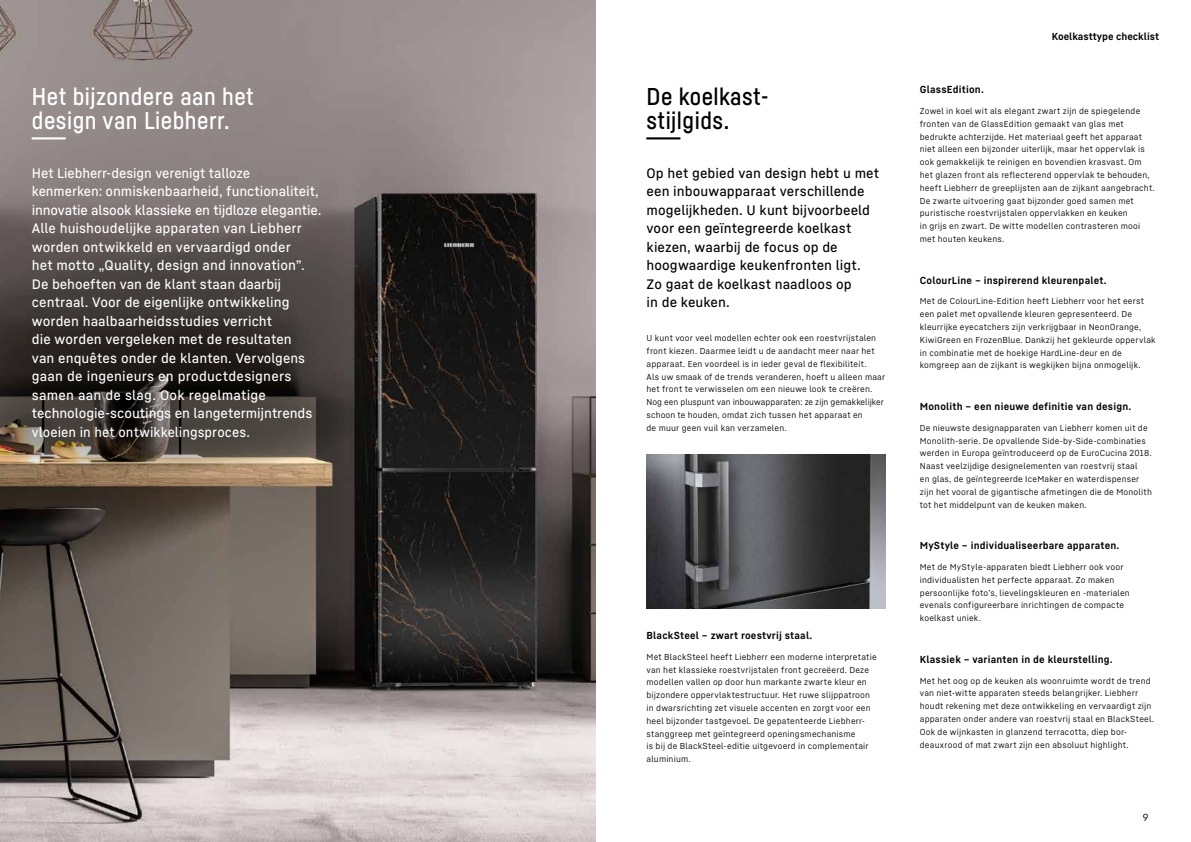
<style>
.page{position:relative;width:1191px;height:842px;background:#fff}
.page>*{position:absolute;margin:0;border:0;box-sizing:border-box;transform-origin:0 0}
.t1{font:24px/24px "Liebherr Head";letter-spacing:.02em;color:#fff}
.t2{font:24px/24px "Liebherr Head";letter-spacing:.02em;color:#000}
.t3{font:500 13.5px/18.5px "Liebherr Text";letter-spacing:.005em;color:#fff}
.t4{font:500 13.5px/18.5px "Liebherr Text";letter-spacing:.005em;color:#000}
.t5{font:700 10px "Liebherr Text";letter-spacing:.02em;color:#000}
.t6{font:700 10px "Liebherr Text";color:#000}
.t7{font:10px "Liebherr Text";color:#000}
.t8{font:8.5px/12.8px "Liebherr Text";letter-spacing:.02em;color:#000}
</style>
<div class="page">
<img style="left:0;top:0;width:595px;height:842px">
<svg style="left:0;top:366px;width:364px;height:107px;background:#484037"></svg>
<img style="left:8px;top:411px;width:52px;height:52px;border-radius:50%">
<img style="left:646px;top:455px;width:239px;height:154px">
<h1 class="t1" style="left:32px;top:83px;width:223px">Het bijzondere aan het design van Liebherr. ---</h1>
<p class="t3" style="left:32px;top:163px;width:291px">Het Liebherr-design verenigt talloze kenmerken: onmiskenbaarheid, functionaliteit, innovatie alsook klassieke en tijdloze elegantie.<br>Alle huishoudelijke apparaten van Liebherr worden ontwikkeld en vervaardigd onder<br>het motto „Quality, design and innovation”.<br>De behoeften van de klant staan daarbij centraal. Voor de eigenlijke ontwikkeling worden haalbaarheidsstudies verricht<br>die worden vergeleken met de resultaten<br>van enquêtes onder de klanten. Vervolgens gaan de ingenieurs en productdesigners samen aan de slag. Ook regelmatige technologie-scoutings en langetermijntrends vloeien in het ontwikkelingsproces.</p>
<h1 class="t2" style="left:646px;top:83px;width:124px">De koelkast&shy;stijlgids. ---</h1>
<p class="t4" style="left:646px;top:163px;width:234px">Op het gebied van design hebt u met een inbouwapparaat verschillende mogelijkheden. U kunt bijvoorbeeld voor een geïntegreerde koelkast kiezen, waarbij de focus op de hoogwaardige keukenfronten ligt.<br>Zo gaat de koelkast naadloos op<br>in de keuken.</p>
<p class="t8" style="left:646px;top:331px;width:240px">U kunt voor veel modellen echter ook een roestvrijstalen front kiezen. Daarmee leidt u de aandacht meer naar het apparaat. Een voordeel is in ieder geval de flexibiliteit.<br>Als uw smaak of de trends veranderen, hoeft u alleen maar het front te verwisselen om een nieuwe look te creëren.<br>Nog een pluspunt van inbouwapparaten: ze zijn gemakkelijker schoon te houden, omdat zich tussen het apparaat en<br>de muur geen vuil kan verzamelen.</p>
<p class="t5" style="left:646px;top:629px;width:167px">BlackSteel – zwart roestvrij staal.</p>
<p class="t8" style="left:646px;top:650px;width:232px">Met BlackSteel heeft Liebherr een moderne interpretatie van het klassieke roestvrijstalen front gecreëerd. Deze modellen vallen op door hun markante zwarte kleur en bijzondere oppervlaktestructuur. Het ruwe slijppatroon in dwarsrichting zet visuele accenten en zorgt voor een heel bijzonder tastgevoel. De gepatenteerde Liebherr&shy;stanggreep met geïntegreerd openingsmechanisme<br>is bij de BlackSteel-editie uitgevoerd in complementair aluminium.</p>
<p class="t6" style="left:1051px;top:30px;width:109px">Koelkasttype checklist</p>
<p class="t5" style="left:919px;top:83px;width:66px">GlassEdition.</p>
<p class="t8" style="left:919px;top:104px;width:236px">Zowel in koel wit als elegant zwart zijn de spiegelende fronten van de GlassEdition gemaakt van glas met bedrukte achterzijde. Het materiaal geeft het apparaat niet alleen een bijzonder uiterlijk, maar het oppervlak is ook gemakkelijk te reinigen en bovendien krasvast. Om het glazen front als reflecterend oppervlak te behouden, heeft Liebherr de greeplijsten aan de zijkant aangebracht.<br>De zwarte uitvoering gaat bijzonder goed samen met puristische roestvrijstalen oppervlakken en keuken<br>in grijs en zwart. De witte modellen contrasteren mooi met houten keukens.</p>
<p class="t5" style="left:919px;top:273px;width:188px">ColourLine – inspirerend kleurenpalet.</p>
<p class="t8" style="left:919px;top:295px;width:237px">Met de ColourLine-Edition heeft Liebherr voor het eerst een palet met opvallende kleuren gepresenteerd. De kleurrijke eyecatchers zijn verkrijgbaar in NeonOrange, KiwiGreen en FrozenBlue. Dankzij het gekleurde oppervlak in combinatie met de hoekige HardLine-deur en de komgreep aan de zijkant is wegkijken bijna onmogelijk.</p>
<p class="t5" style="left:919px;top:400px;width:213px">Monolith – een nieuwe definitie van design.</p>
<p class="t8" style="left:919px;top:421px;width:234px">De nieuwste designapparaten van Liebherr komen uit de Monolith-serie. De opvallende Side-by-Side-combinaties werden in Europa geïntroduceerd op de EuroCucina 2018.<br>Naast veelzijdige designelementen van roestvrij staal<br>en glas, de geïntegreerde IceMaker en waterdispenser zijn het vooral de gigantische afmetingen die de Monolith tot het middelpunt van de keuken maken.</p>
<p class="t5" style="left:919px;top:539px;width:201px">MyStyle – individualiseerbare apparaten.</p>
<p class="t8" style="left:919px;top:560px;width:211px">Met de MyStyle-apparaten biedt Liebherr ook voor individualisten het perfecte apparaat. Zo maken persoonlijke foto’s, lievelingskleuren en -materialen evenals configureerbare inrichtingen de compacte koelkast uniek.</p>
<p class="t5" style="left:919px;top:652px;width:194px">Klassiek – varianten in de kleurstelling.</p>
<p class="t8" style="left:919px;top:674px;width:236px">Met het oog op de keuken als woonruimte wordt de trend van niet-witte apparaten steeds belangrijker. Liebherr houdt rekening met deze ontwikkeling en vervaardigt zijn apparaten onder andere van roestvrij staal en BlackSteel.<br>Ook de wijnkasten in glanzend terracotta, diep bor&shy;deauxrood of mat zwart zijn een absoluut highlight.</p>
<p class="t7" style="left:1142px;top:810px;width:7px">9</p>
</div>
